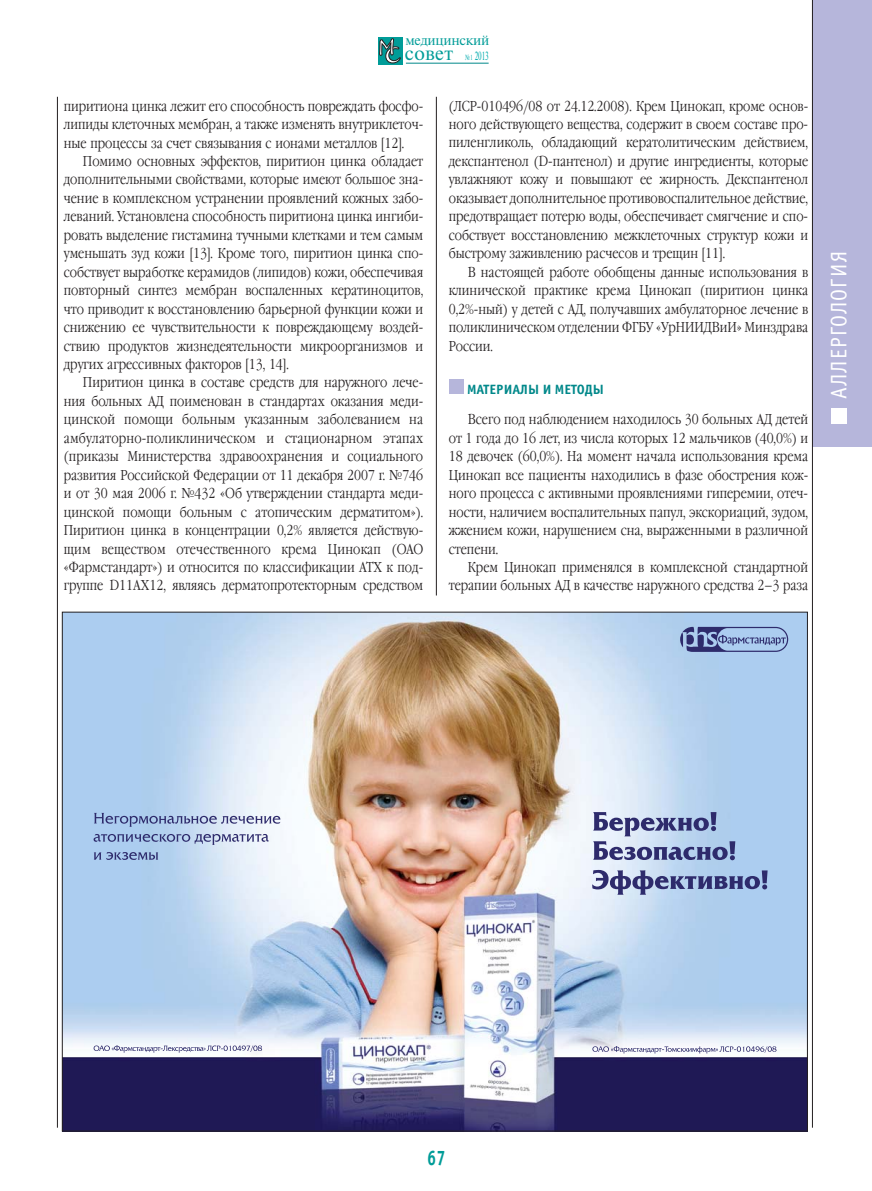
<style>
.page{position:relative;width:872px;height:1191px;background:#fff}
.page>*{position:absolute;margin:0;border:0;box-sizing:border-box;transform-origin:0 0}
.t1{font:22.5px "Officina Sans C";letter-spacing:.05em;color:#fff;scale:.95 1}
.t2{font:700 21px "Officina Sans C";color:#009c98;scale:.78 1}
.t3{font:19.5px "Newton C";letter-spacing:.015em;color:#009c98}
.t4{font:300 14.25px/18.5px "Garamond Narrow C";color:#231f20;text-align:justify}
.t5{font:13.95px "Newton C";letter-spacing:-.02em;color:#009c98}
.t6{font:700 13.5px "Officina Sans C";color:#00888a}
.t7{font:12px "Newton C";color:#00aaad;scale:.59 1}
.s1{font-size:7.5px}
</style>
<div class="page">
<div style="left:812px;top:0;width:60px;height:446px;background:#b6b6db"></div>
<hr style="left:57px;top:97px;width:1px;height:1030px;background:#231f20">
<hr style="left:812px;top:0;width:1px;height:1127px;background:#231f20">
<div style="left:378px;top:37px;width:24px;height:27px;background:#009c98"></div>
<hr style="left:406px;top:63px;width:82px;height:1px;background:#00888a">
<svg style="left:379px;top:38px;width:22px;height:25px"></svg>
<div style="left:831px;top:408px;width:15px;height:16px;background:#fff"></div>
<div style="left:449px;top:379px;width:14px;height:15px;background:#b6b6db"></div>
<img style="left:64px;top:614px;width:741px;height:515px">
<svg style="left:680px;top:627px;width:108px;height:25px;background:#7e91bf"></svg>
<svg style="left:94px;top:813px;width:186px;height:13px;background:#a3b2d3"></svg>
<svg style="left:94px;top:834px;width:175px;height:11px;background:#9aaacd"></svg>
<svg style="left:94px;top:852px;width:64px;height:8px"></svg>
<svg style="left:94px;top:1045px;width:168px;height:7px"></svg>
<svg style="left:592px;top:1046px;width:184px;height:7px"></svg>
<svg style="left:593px;top:812px;width:142px;height:48px;background:#95a1c5"></svg>
<svg style="left:592px;top:870px;width:175px;height:24px;background:#8997bf"></svg>
<hr style="left:436px;top:97px;width:1px;height:498px;background:#231f20">
<p class="t5" style="left:405px;top:32px;width:86px">медицинский</p>
<p class="t7" style="left:465px;top:49px;width:41px"><span class="s1">№1</span> 2013</p>
<h3 class="t3" style="left:405px;top:42px;width:50px">cовет</h3>
<p class="t4" style="left:64px;top:98px;width:361px">пиритиона цинка лежит его способность повреждать фосфо&shy;липиды клеточных мембран, а также изменять внутриклеточ&shy;ные процессы за счет связывания с ионами металлов [12].</p>
<p class="t4" style="left:64px;top:153px;width:361px;text-indent:19px">Помимо основных эффектов, пиритион цинка обладает дополнительными свойствами, которые имеют большое зна&shy;чение в комплексном устранении проявлений кожных забо&shy;леваний. Установлена способность пиритиона цинка ингиби&shy;ровать выделение гистамина тучными клетками и тем самым уменьшать зуд кожи [13]. Кроме того, пиритион цинка спо&shy;собствует выработке керамидов (липидов) кожи, обеспечивая повторный синтез мембран воспаленных кератиноцитов, что приводит к восстановлению барьерной функции кожи и снижению ее чувствительности к повреждающему воздей&shy;ствию продуктов жизнедеятельности микроорганизмов и других агрессивных факторов [13, 14].</p>
<p class="t4" style="left:64px;top:374px;width:361px;text-indent:19px">Пиритион цинка в составе средств для наружного лече&shy;ния больных АД поименован в стандартах оказания меди&shy;цинской помощи больным указанным заболеванием на амбулаторно-поликлиническом и стационарном этапах (приказы Министерства здравоохранения и социального развития Российской Федерации от 11 декабря 2007 г. №746 и от 30 мая 2006 г. №432 «Об утверждении стандарта меди&shy;цинской помощи больным с атопическим дерматитом»).<br>Пиритион цинка в концентрации 0,2% является действую&shy;щим веществом отечественного крема Цинокап (ОАО «Фармстандарт») и относится по классификации АТХ к под&shy;группе D11AX12, являясь дерматопротекторным средством</p>
<p class="t4" style="left:449px;top:98px;width:361px">(ЛСР-010496/08 от 24.12.2008). Крем Цинокап, кроме основ&shy;ного действующего вещества, содержит в своем составе про&shy;пиленгликоль, обладающий кератолитическим действием, декспантенол (D-пантенол) и другие ингредиенты, которые увлажняют кожу и повышают ее жирность. Декспантенол оказывает дополнительное противовоспалительное действие, предотвращает потерю воды, обеспечивает смягчение и спо&shy;собствует восстановлению межклеточных структур кожи и быстрому заживлению расчесов и трещин [11].</p>
<p class="t4" style="left:449px;top:264px;width:361px;text-indent:19px">В настоящей работе обобщены данные использования в клинической практике крема Цинокап (пиритион цинка 0,2%-ный) у детей с АД, получавших амбулаторное лечение в поликлиническом отделении ФГБУ «УрНИИДВиИ» Минздрава России.</p>
<p class="t6" style="left:467px;top:384px;width:138px">МАТЕРИАЛЫ И МЕТОДЫ</p>
<p class="t4" style="left:449px;top:411px;width:361px;text-indent:19px">Всего под наблюдением находилось 30 больных АД детей от 1 года до 16 лет, из числа которых 12 мальчиков (40,0%) и 18 девочек (60,0%). На момент начала использования крема Цинокап все пациенты находились в фазе обострения кож&shy;ного процесса с активными проявлениями гиперемии, отеч&shy;ности, наличием воспалительных папул, экскориаций, зудом, жжением кожи, нарушением сна, выраженными в различной степени.</p>
<p class="t4" style="left:449px;top:559px;width:361px;text-align:right">Крем Цинокап применялся в комплексной стандартной терапии больных АД в качестве наружного средства 2–3 раза</p>
<h1 class="t1" style="left:830px;top:399px;width:158px;rotate:-90deg">АЛЛЕРГОЛОГИЯ</h1>
<h2 class="t2" style="left:427px;top:1149px;width:25px">67</h2>
</div>
